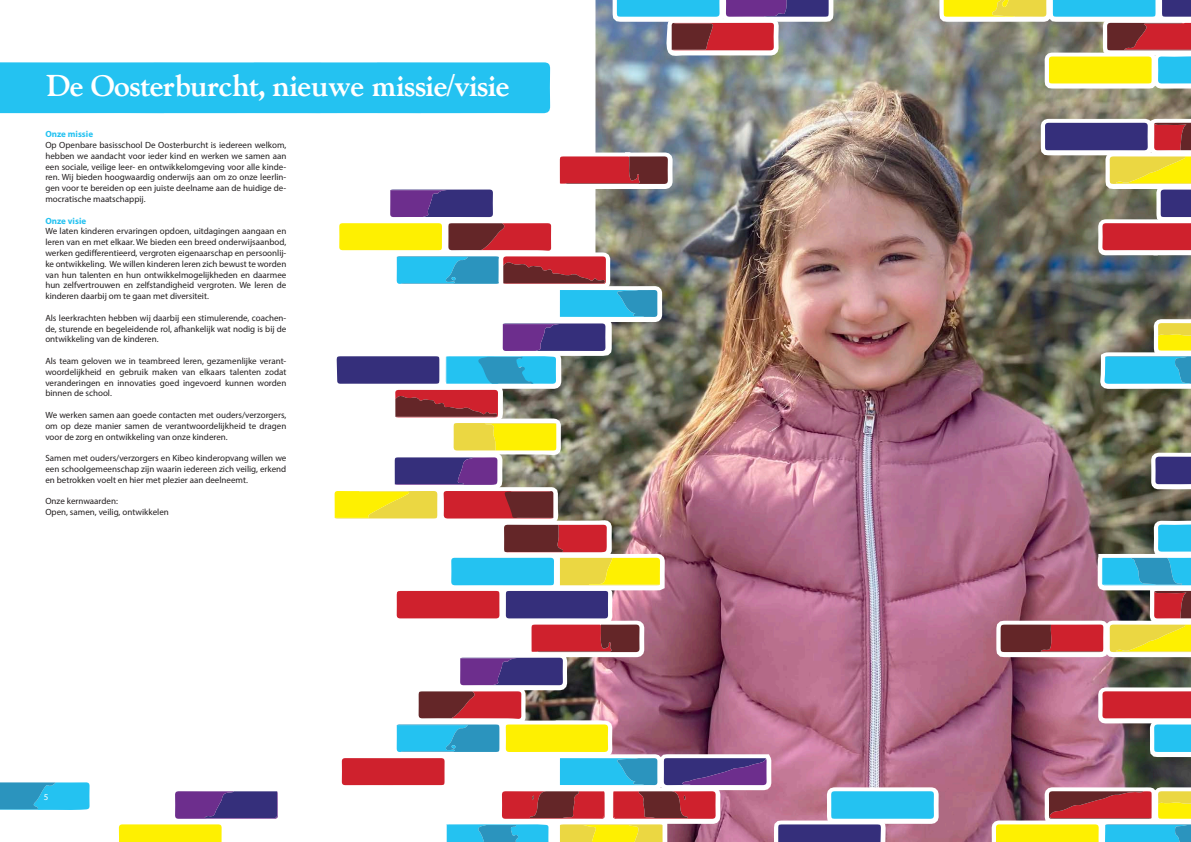
<style>
.page{position:relative;width:1191px;height:842px;background:#fff}
.page>*{position:absolute;margin:0;border:0;box-sizing:border-box;transform-origin:0 0}
.Kop{font:30px "Indira K";letter-spacing:-.035em;color:#fff}
.t1{font:9px/10.8px "Myriad Pro";color:#231f20;text-align:justify}
.Tussen{font:700 9px "Myriad Pro";color:#24c2f1}
.t2{font:9px "Myriad Pro";color:#fff}
</style>
<div class="page">
<svg style="left:0;top:782px;width:90px;height:28px;background:#2eafdb"></svg>
<img style="left:617px;top:93px;width:370px;height:749px">
<img style="left:822px;top:0;width:121px;height:828px">
<img style="left:987px;top:93px;width:106px;height:749px">
<img style="left:655px;top:384px;width:121px;height:73px">
<img style="left:1093px;top:93px;width:98px;height:355px">
<svg style="left:1094px;top:315px;width:97px;height:79px;background:#81ac9a"></svg>
<svg style="left:1036px;top:114px;width:155px;height:137px;background:#987a6e"></svg>
<svg style="left:935px;top:0;width:256px;height:93px;background:#a2a57c"></svg>
<img style="left:992px;top:448px;width:199px;height:394px">
<svg style="left:395px;top:390px;width:99px;height:61px"></svg>
<svg style="left:119px;top:791px;width:159px;height:51px"></svg>
<svg style="left:494px;top:384px;width:121px;height:73px;background:#a7a166"></svg>
<img style="left:0;top:0;width:838px;height:384px">
<img style="left:334px;top:457px;width:600px;height:385px">
<p class="Kop" style="left:45px;top:67px;width:466px">De Oosterburcht, nieuwe missie/visie</p>
<p class="Tussen" style="left:45px;top:128px;width:49px">Onze missie</p>
<p class="t1" style="left:45px;top:139px;width:242px">Op Openbare basisschool De Oosterburcht is iedereen welkom, hebben we aandacht voor ieder kind en werken we samen aan een sociale, veilige leer- en ontwikkelomgeving voor alle kinde&shy;ren. Wij bieden hoogwaardig onderwijs aan om zo onze leerlin&shy;gen voor te bereiden op een juiste deelname aan de huidige de&shy;mocratische maatschappij.</p>
<p class="Tussen" style="left:45px;top:215px;width:42px">Onze visie</p>
<p class="t1" style="left:45px;top:226px;width:242px">We laten kinderen ervaringen opdoen, uitdagingen aangaan en leren van en met elkaar. We bieden een breed onderwijsaanbod, werken gedifferentieerd, vergroten eigenaarschap en persoonlij&shy;ke ontwikkeling. We willen kinderen leren zich bewust te worden van hun talenten en hun ontwikkelmogelijkheden en daarmee hun zelfvertrouwen en zelfstandigheid vergroten. We leren de kinderen daarbij om te gaan met diversiteit.</p>
<p class="t1" style="left:45px;top:312px;width:242px">Als leerkrachten hebben wij daarbij een stimulerende, coachen&shy;de, sturende en begeleidende rol, afhankelijk wat nodig is bij de ontwikkeling van de kinderen.</p>
<p class="t1" style="left:45px;top:355px;width:242px">Als team geloven we in teambreed leren, gezamenlijke verant&shy;woordelijkheid en gebruik maken van elkaars talenten zodat veranderingen en innovaties goed ingevoerd kunnen worden binnen de school.</p>
<p class="t1" style="left:45px;top:409px;width:242px">We werken samen aan goede contacten met ouders/verzorgers, om op deze manier samen de verantwoordelijkheid te dragen voor de zorg en ontwikkeling van onze kinderen.</p>
<p class="t1" style="left:45px;top:453px;width:242px">Samen met ouders/verzorgers en Kibeo kinderopvang willen we een schoolgemeenschap zijn waarin iedereen zich veilig, erkend en betrokken voelt en hier met plezier aan deelneemt.</p>
<p class="t1" style="left:45px;top:496px;width:74px">Onze kernwaarden:</p>
<p class="t1" style="left:45px;top:507px;width:125px">Open, samen, veilig, ontwikkelen</p>
<p class="t2" style="left:44px;top:791px;width:6px">5</p>
</div>
